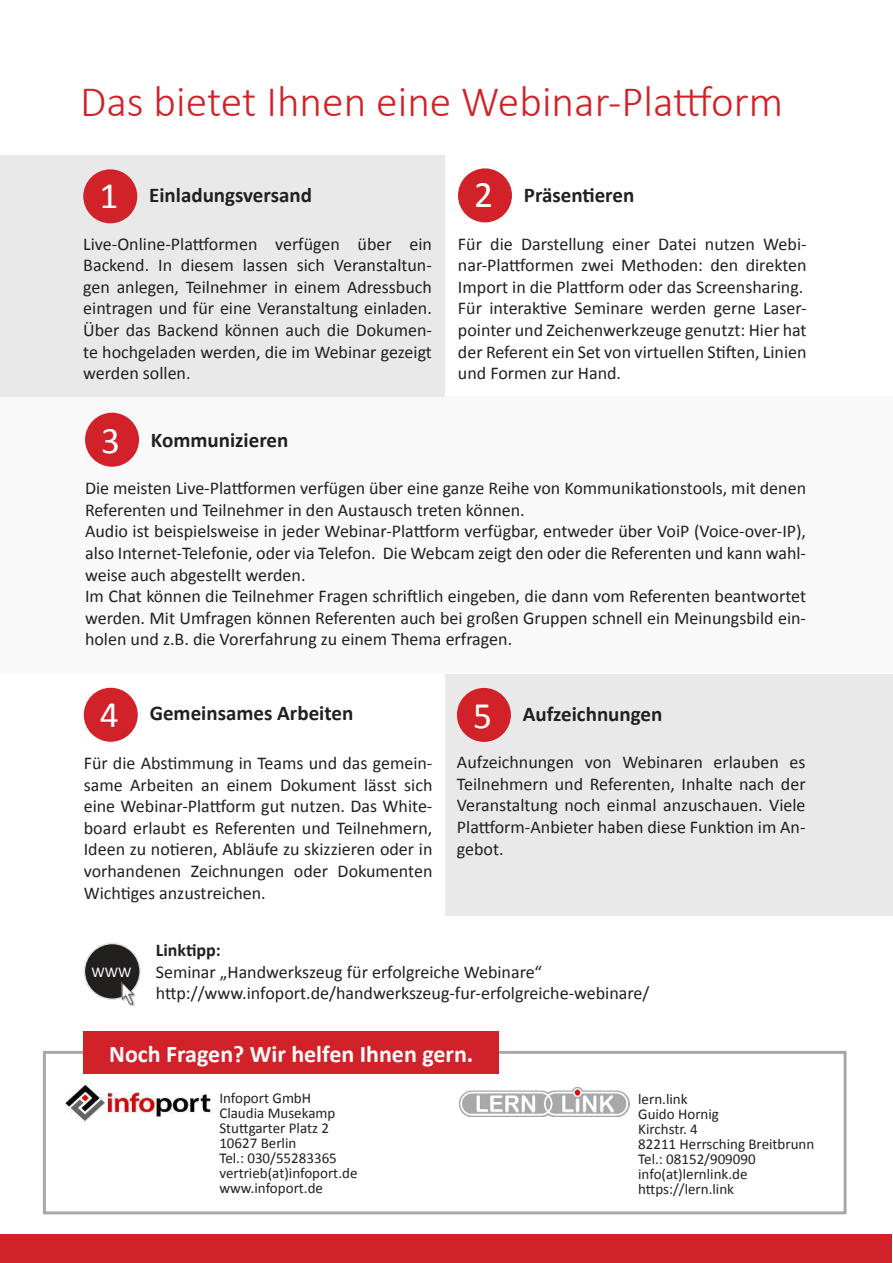
<style>
.page{position:relative;width:893px;height:1263px;background:#fff}
.page>*{position:absolute;margin:0;border:0;box-sizing:border-box;transform-origin:0 0}
.t1{font:300 43.5px "Calibri";color:#d12229}
.t2{font:700 24px "Calibri";color:#fff}
.t3{font:700 21px "Calibri";color:#221f1f}
.t4{font:18px/21.6px "Calibri";color:#221f1f;text-align:justify}
.t5{font:700 18px "Calibri";color:#221f1f}
.t6{font:15px/15px "Calibri";color:#221f1f}
.t7{font:15px "Calibri";color:#fff}
.s1{font-weight:400;font-size:37.5px;color:#fff}
</style>
<div class="page">
<div style="left:0;top:396px;width:893px;height:277px;background:#f9f9f9"></div>
<div style="left:43px;top:1051px;width:804px;height:163px;border:3px solid #a8a8a8"></div>
<div style="left:445px;top:674px;width:448px;height:242px;background:#e9e9e9"></div>
<div style="left:0;top:155px;width:445px;height:242px;background:#e9e9e9"></div>
<img style="left:65px;top:1084px;width:146px;height:38px">
<img style="left:460px;top:1087px;width:170px;height:30px">
<div style="left:83px;top:169px;width:54px;height:54px;background:#d12229;border-radius:50%"></div>
<div style="left:458px;top:168px;width:54px;height:54px;background:#d12229;border-radius:50%"></div>
<div style="left:84px;top:688px;width:54px;height:54px;background:#d12229;border-radius:50%"></div>
<div style="left:457px;top:688px;width:54px;height:54px;background:#d12229;border-radius:50%"></div>
<div style="left:84px;top:1032px;width:415px;height:42px;background:#d12229"></div>
<div style="left:0;top:1234px;width:891px;height:29px;background:#d12229"></div>
<div style="left:84px;top:943px;width:56px;height:56px;background:#221f1f;border-radius:50%"></div>
<div style="left:84px;top:943px;width:57px;height:57px;border:2px solid #dfe1e2;border-radius:50%"></div>
<img style="left:118px;top:983px;width:20px;height:24px">
<div style="left:85px;top:413px;width:54px;height:54px;background:#d12229;border-radius:50%"></div>
<h1 class="t1" style="left:80px;top:75px;width:705px">Das bietet Ihnen eine Webinar-Plattform</h1>
<p class="t3" style="left:99px;top:188px;width:214px"><span class="s1">1</span> Einladungsversand</p>
<p class="t4" style="left:83px;top:233px;width:350px">Live-Online-Plattformen verfügen über ein Backend. In diesem lassen sich Veranstaltun&shy;gen anlegen, Teilnehmer in einem Adressbuch eintragen und für eine Veranstaltung einladen.<br>Über das Backend können auch die Dokumen&shy;te hochgeladen werden, die im Webinar gezeigt werden sollen.</p>
<p class="t3" style="left:474px;top:182px;width:162px"><span class="s1">2</span> Präsentieren</p>
<p class="t4" style="left:458px;top:233px;width:350px;text-align:left">Für die Darstellung einer Datei nutzen Webi&shy;nar-Plattformen zwei Methoden: den direkten Import in die Plattform oder das Screensharing.<br>Für interaktive Seminare werden gerne Laser&shy;pointer und Zeichenwerkzeuge genutzt: Hier hat der Referent ein Set von virtuellen Stiften, Linien und Formen zur Hand.</p>
<p class="t3" style="left:101px;top:432px;width:189px"><span class="s1">3</span> Kommunizieren</p>
<p class="t4" style="left:85px;top:477px;width:723px;text-align:left">Die meisten Live-Plattformen verfügen über eine ganze Reihe von Kommunikationstools, mit denen Referenten und Teilnehmer in den Austausch treten können.<br>Audio ist beispielsweise in jeder Webinar-Plattform verfügbar, entweder über VoiP (Voice-over-IP), also Internet-Telefonie, oder via Telefon. Die Webcam zeigt den oder die Referenten und kann wahl&shy;weise auch abgestellt werden.<br>Im Chat können die Teilnehmer Fragen schriftlich eingeben, die dann vom Referenten beantwortet werden. Mit Umfragen können Referenten auch bei großen Gruppen schnell ein Meinungsbild ein&shy;holen und z.B. die Vorerfahrung zu einem Thema erfragen.</p>
<p class="t3" style="left:100px;top:706px;width:255px"><span class="s1">4</span> Gemeinsames Arbeiten</p>
<p class="t4" style="left:84px;top:752px;width:350px">Für die Abstimmung in Teams und das gemein&shy;same Arbeiten an einem Dokument lässt sich eine Webinar-Plattform gut nutzen. Das White&shy;board erlaubt es Referenten und Teilnehmern, Ideen zu notieren, Abläufe zu skizzieren oder in vorhandenen Zeichnungen oder Dokumenten Wichtiges anzustreichen.</p>
<p class="t3" style="left:473px;top:706px;width:191px"><span class="s1">5</span> Aufzeichnungen</p>
<p class="t4" style="left:457px;top:751px;width:350px">Aufzeichnungen von Webinaren erlauben es Teilnehmern und Referenten, Inhalte nach der Veranstaltung noch einmal anzuschauen. Viele Plattform-Anbieter haben diese Funktion im An&shy;gebot.</p>
<p class="t7" style="left:91px;top:963px;width:42px">WWW</p>
<p class="t5" style="left:156px;top:938px;width:67px">Linktipp:</p>
<p class="t4" style="left:156px;top:961px;width:495px">Seminar „Handwerkszeug für erfolgreiche Webinare“ http://www.infoport.de/handwerkszeug-fur-erfolgreiche-webinare/</p>
<h2 class="t2" style="left:109px;top:1045px;width:366px">Noch Fragen? Wir helfen Ihnen gern.</h2>
<p class="t6" style="left:219px;top:1091px;width:140px">Infoport GmbH<br>Claudia Musekamp<br>Stuttgarter Platz 2<br>10627 Berlin<br>Tel.: 030/55283365 vertrieb(at)infoport.de www.infoport.de</p>
<p class="t6" style="left:638px;top:1091px;width:178px">lern.link<br>Guido Hornig<br>Kirchstr. 4<br>82211 Herrsching Breitbrunn<br>Tel.: 08152/909090 info(at)lernlink.de https://lern.link</p>
</div>
